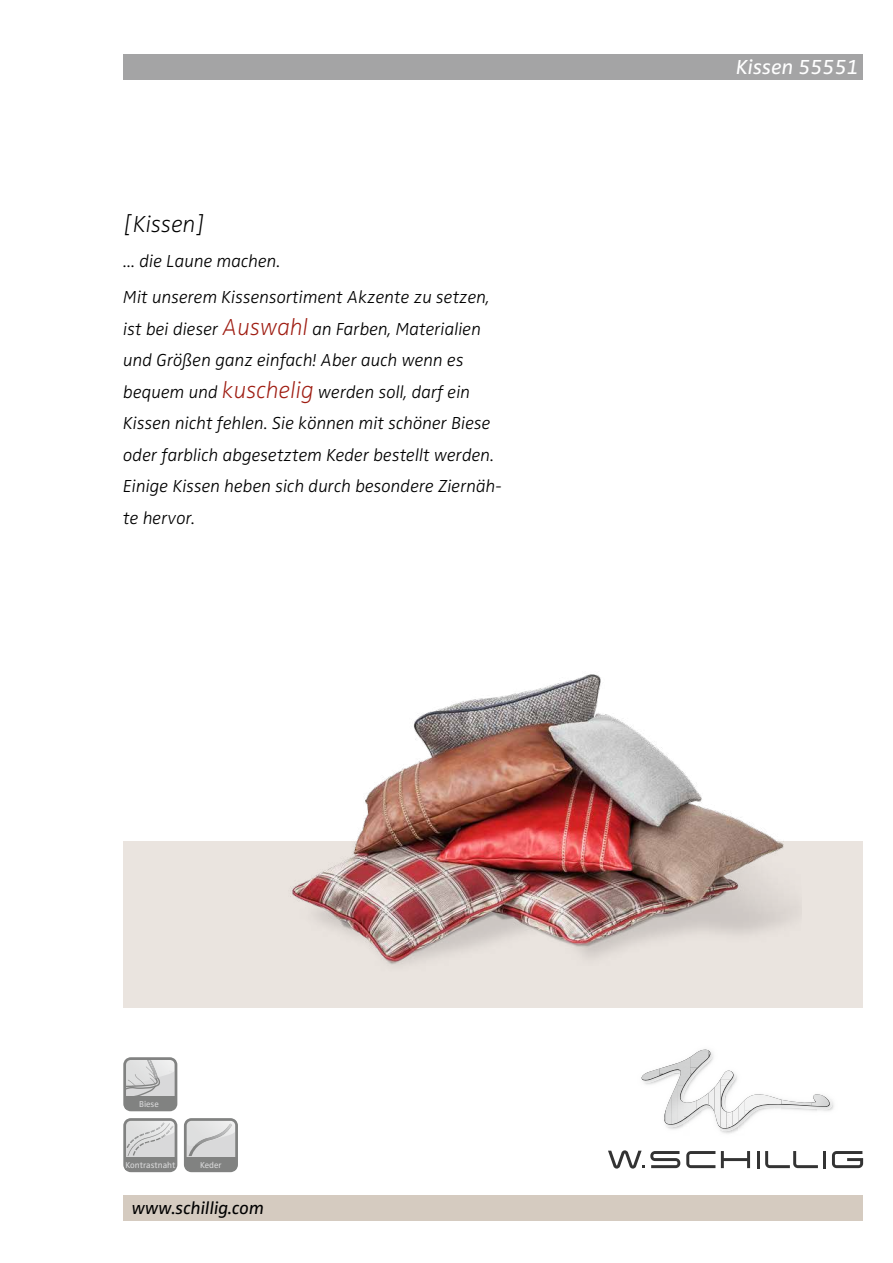
<style>
.page{position:relative;width:893px;height:1263px;background:#fff}
.page>*{position:absolute;margin:0;border:0;box-sizing:border-box;transform-origin:0 0}
.t1{font:italic 300 expanded 24px "Zwo Pro";color:#000}
.t2{font:italic 21px "Zwo Pro";color:#fff}
.t3{font:italic 300 18px/31.5px "Zwo Pro";color:#000}
.t4{font:italic 18px "Zwo Pro";color:#000}
.t5{font:8.85px "Zwo Pro";color:#d9d9da}
.s1{font-stretch:expanded;font-size:24px;color:#9f1d12}
</style>
<div class="page">
<div style="left:123px;top:54px;width:740px;height:26px;background:#a4a4a5"></div>
<div style="left:123px;top:841px;width:740px;height:166px;background:#eae4df"></div>
<div style="left:123px;top:1195px;width:740px;height:25px;background:#d5cbc0"></div>
<img style="left:290px;top:674px;width:508px;height:291px">
<svg style="left:123px;top:1057px;width:54px;height:54px"></svg>
<svg style="left:123px;top:1118px;width:54px;height:54px"></svg>
<div style="left:126px;top:1157px;width:49px;height:13px;background:#818281"></div>
<svg style="left:184px;top:1118px;width:54px;height:54px"></svg>
<div style="left:186px;top:1157px;width:49px;height:13px;background:#818281"></div>
<svg style="left:641px;top:1049px;width:193px;height:85px"></svg>
<hr style="left:823px;top:1151px;width:3px;height:17px;background:#000">
<hr style="left:756px;top:1151px;width:3px;height:17px;background:#000">
<svg style="left:721px;top:1151px;width:29px;height:17px"></svg>
<svg style="left:832px;top:1151px;width:31px;height:17px"></svg>
<svg style="left:765px;top:1151px;width:53px;height:17px"></svg>
<svg style="left:686px;top:1151px;width:29px;height:17px"></svg>
<svg style="left:608px;top:1150px;width:72px;height:18px"></svg>
<h1 class="t1" style="left:123px;top:210px;width:84px">[Kissen]</h1>
<p class="t3" style="left:123px;top:244px;width:368px;line-height:35.7px">... die Laune machen.<br>Mit unserem Kissensortiment Akzente zu setzen,</p>
<p class="t3" style="left:123px;top:313px;width:380px">ist bei dieser <span class="s1">Auswahl</span> an Farben, Materialien und Größen ganz einfach! Aber auch wenn es bequem und <span class="s1">kuschelig</span> werden soll, darf ein Kissen nicht fehlen. Sie können mit schöner Biese oder farblich abgesetztem Keder bestellt werden.<br>Einige Kissen heben sich durch besondere Ziernäh&shy;te hervor.</p>
<p class="t5" style="left:139px;top:1098px;width:21px">Biese</p>
<p class="t5" style="left:125px;top:1159px;width:52px">Kontrastnaht</p>
<p class="t5" style="left:200px;top:1159px;width:23px">Keder</p>
<p class="t4" style="left:132px;top:1198px;width:134px">www.schillig.com</p>
<p class="t2" style="left:736px;top:55px;width:124px">Kissen 55551</p>
</div>
